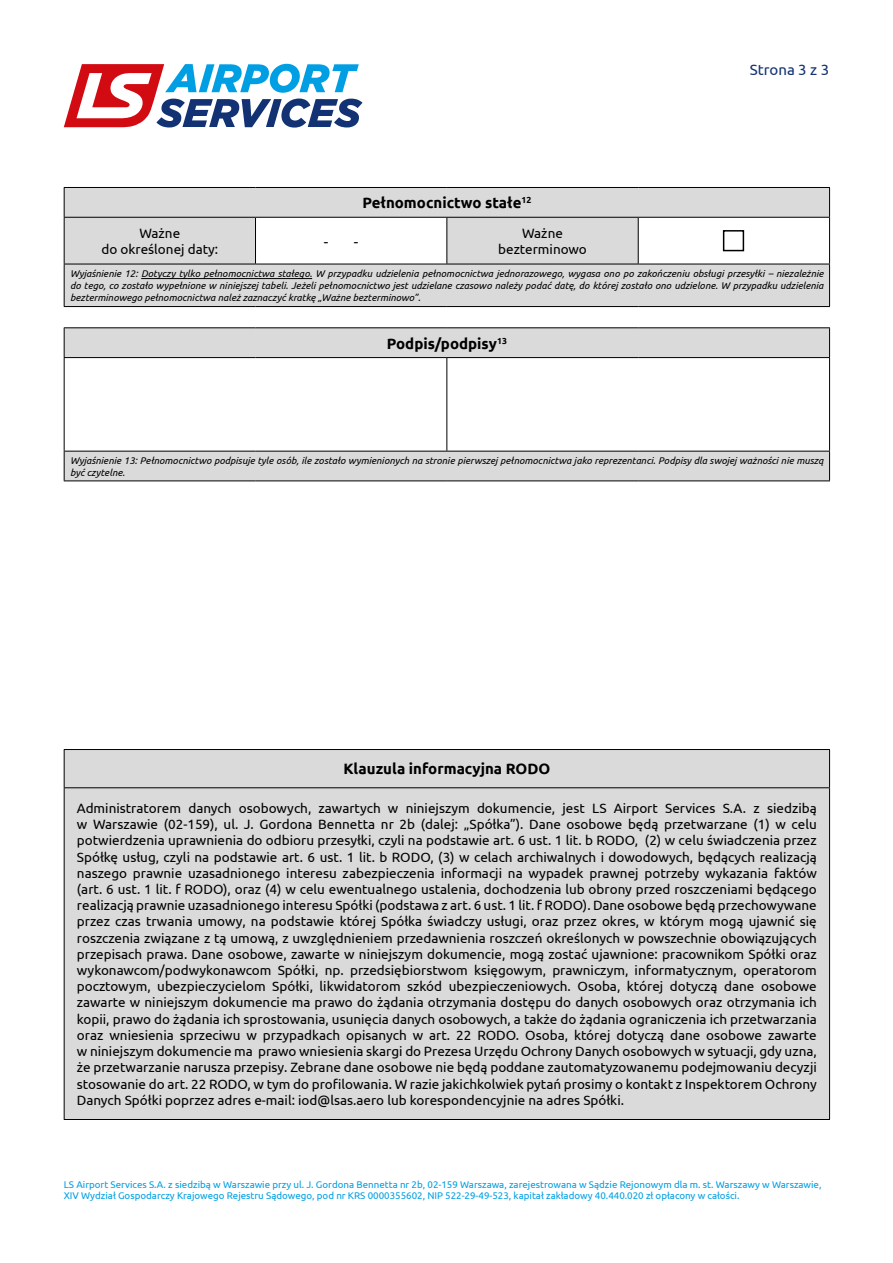
<style>
.page{position:relative;width:893px;height:1263px;background:#fff}
.page>*{position:absolute;margin:0;border:0;box-sizing:border-box;transform-origin:0 0}
.t1{font:700 15px "Ubuntu";color:#000}
.t2{font:15px "Ubuntu";color:#123274}
.t3{font:15px "Ubuntu";color:#000}
.t4{font:13.5px/16.2px "Ubuntu";color:#000;text-align:center}
.t5{font:italic 9.75px/11.7px "Ubuntu";color:#000;text-align:justify}
.t6{font:9.75px/11.7px "Ubuntu";color:#009fe3}
</style>
<div class="page">
<svg style="left:64px;top:188px;width:766px;height:292px;fill:#dadada"></svg>
<hr style="left:64px;top:187px;width:191px;height:1px;background:#000">
<svg style="left:64px;top:188px;width:1px;height:29px"></svg>
<hr style="left:255px;top:187px;width:192px;height:1px;background:#000">
<hr style="left:447px;top:187px;width:191px;height:1px;background:#000">
<hr style="left:638px;top:187px;width:192px;height:1px;background:#000">
<svg style="left:829px;top:188px;width:1px;height:29px"></svg>
<hr style="left:64px;top:217px;width:191px;height:1px;background:#000">
<hr style="left:64px;top:218px;width:1px;height:46px;background:#000">
<hr style="left:255px;top:217px;width:192px;height:1px;background:#000">
<hr style="left:447px;top:217px;width:191px;height:1px;background:#000">
<hr style="left:638px;top:217px;width:192px;height:1px;background:#000">
<hr style="left:829px;top:218px;width:1px;height:46px;background:#000">
<hr style="left:64px;top:264px;width:191px;height:1px;background:#000">
<hr style="left:64px;top:264px;width:1px;height:42px;background:#000">
<hr style="left:255px;top:264px;width:192px;height:1px;background:#000">
<hr style="left:447px;top:264px;width:191px;height:1px;background:#000">
<hr style="left:638px;top:264px;width:192px;height:1px;background:#000">
<hr style="left:829px;top:264px;width:1px;height:42px;background:#000">
<hr style="left:64px;top:306px;width:191px;height:1px;background:#000">
<hr style="left:255px;top:306px;width:192px;height:1px;background:#000">
<hr style="left:447px;top:306px;width:191px;height:1px;background:#000">
<hr style="left:638px;top:306px;width:192px;height:1px;background:#000">
<hr style="left:64px;top:327px;width:191px;height:1px;background:#000">
<svg style="left:64px;top:328px;width:1px;height:29px"></svg>
<hr style="left:255px;top:327px;width:192px;height:1px;background:#000">
<hr style="left:447px;top:327px;width:191px;height:1px;background:#000">
<hr style="left:638px;top:327px;width:192px;height:1px;background:#000">
<svg style="left:829px;top:328px;width:1px;height:29px"></svg>
<hr style="left:64px;top:357px;width:191px;height:1px;background:#000">
<hr style="left:64px;top:358px;width:1px;height:93px;background:#000">
<hr style="left:255px;top:357px;width:192px;height:1px;background:#000">
<hr style="left:447px;top:357px;width:191px;height:1px;background:#000">
<hr style="left:446px;top:358px;width:1px;height:93px;background:#000">
<hr style="left:638px;top:357px;width:192px;height:1px;background:#000">
<hr style="left:829px;top:358px;width:1px;height:93px;background:#000">
<hr style="left:64px;top:451px;width:191px;height:1px;background:#000">
<svg style="left:64px;top:451px;width:1px;height:29px"></svg>
<hr style="left:255px;top:451px;width:192px;height:1px;background:#000">
<hr style="left:447px;top:451px;width:191px;height:1px;background:#000">
<hr style="left:638px;top:451px;width:192px;height:1px;background:#000">
<svg style="left:829px;top:451px;width:1px;height:29px"></svg>
<hr style="left:64px;top:480px;width:191px;height:1px;background:#000">
<hr style="left:255px;top:480px;width:192px;height:1px;background:#000">
<hr style="left:447px;top:480px;width:191px;height:1px;background:#000">
<hr style="left:638px;top:480px;width:192px;height:1px;background:#000">
<hr style="left:255px;top:218px;width:1px;height:46px;background:#000">
<hr style="left:446px;top:218px;width:1px;height:46px;background:#000">
<hr style="left:638px;top:218px;width:1px;height:46px;background:#000">
<hr style="left:141px;top:278px;width:171px;height:1px;background:#000">
<svg style="left:64px;top:64px;width:298px;height:64px"></svg>
<div style="left:65px;top:750px;width:764px;height:369px;background:#dadada"></div>
<hr style="left:64px;top:749px;width:766px;height:1px;background:#000">
<hr style="left:64px;top:750px;width:1px;height:37px;background:#000">
<hr style="left:829px;top:750px;width:1px;height:37px;background:#000">
<hr style="left:64px;top:787px;width:766px;height:1px;background:#000">
<hr style="left:64px;top:788px;width:1px;height:331px;background:#000">
<hr style="left:64px;top:1119px;width:766px;height:1px;background:#000">
<hr style="left:829px;top:788px;width:1px;height:331px;background:#000">
<div style="left:723px;top:230px;width:21px;height:21px;border:2px solid #000"></div>
<p class="t1" style="left:362px;top:194px;width:170px">Pełnomocnictwo stałe<sup>12</sup></p>
<p class="t2" style="left:750px;top:61px;width:81px">Strona 3 z 3</p>
<p class="t4" style="left:101px;top:224px;width:118px">Ważne<br>do określonej daty:</p>
<p class="t4" style="left:498px;top:224px;width:90px">Ważne bezterminowo</p>
<p class="t5" style="left:70px;top:268px;width:755px">Wyjaśnienie 12: Dotyczy tylko pełnomocnictwa stałego. W przypadku udzielenia pełnomocnictwa jednorazowego, wygasa ono po zakończeniu obsługi przesyłki – niezależnie do tego, co zostało wypełnione w niniejszej tabeli. Jeżeli pełnomocnictwo jest udzielane czasowo należy podać datę, do której zostało ono udzielone. W przypadku udzielenia bezterminowego pełnomocnictwa należ zaznaczyć kratkę „Ważne bezterminowo”.</p>
<p class="t1" style="left:387px;top:334px;width:122px">Podpis/podpisy<sup>13</sup></p>
<p class="t3" style="left:324px;top:232px;width:36px">- -</p>
<p class="t5" style="left:70px;top:454px;width:755px">Wyjaśnienie 13: Pełnomocnictwo podpisuje tyle osób, ile zostało wymienionych na stronie pierwszej pełnomocnictwa jako reprezentanci. Podpisy dla swojej ważności nie muszą być czytelne.</p>
<p class="t1" style="left:343px;top:760px;width:208px">Klauzula informacyjna RODO</p>
<p class="t4" style="left:77px;top:800px;width:741px;text-align:justify">Administratorem danych osobowych, zawartych w niniejszym dokumencie, jest LS Airport Services S.A. z siedzibą w Warszawie (02-159), ul. J. Gordona Bennetta nr 2b (dalej: „Spółka”). Dane osobowe będą przetwarzane (1) w celu potwierdzenia uprawnienia do odbioru przesyłki, czyli na podstawie art. 6 ust. 1 lit. b RODO, (2) w celu świadczenia przez Spółkę usług, czyli na podstawie art. 6 ust. 1 lit. b RODO, (3) w celach archiwalnych i dowodowych, będących realizacją naszego prawnie uzasadnionego interesu zabezpieczenia informacji na wypadek prawnej potrzeby wykazania faktów (art. 6 ust. 1 lit. f RODO), oraz (4) w celu ewentualnego ustalenia, dochodzenia lub obrony przed roszczeniami będącego realizacją prawnie uzasadnionego interesu Spółki (podstawa z art. 6 ust. 1 lit. f RODO). Dane osobowe będą przechowywane przez czas trwania umowy, na podstawie której Spółka świadczy usługi, oraz przez okres, w którym mogą ujawnić się roszczenia związane z tą umową, z uwzględnieniem przedawnienia roszczeń określonych w powszechnie obowiązujących przepisach prawa. Dane osobowe, zawarte w niniejszym dokumencie, mogą zostać ujawnione: pracownikom Spółki oraz wykonawcom/podwykonawcom Spółki, np. przedsiębiorstwom księgowym, prawniczym, informatycznym, operatorom pocztowym, ubezpieczycielom Spółki, likwidatorom szkód ubezpieczeniowych. Osoba, której dotyczą dane osobowe zawarte w niniejszym dokumencie ma prawo do żądania otrzymania dostępu do danych osobowych oraz otrzymania ich kopii, prawo do żądania ich sprostowania, usunięcia danych osobowych, a także do żądania ograniczenia ich przetwarzania oraz wniesienia sprzeciwu w przypadkach opisanych w art. 22 RODO. Osoba, której dotyczą dane osobowe zawarte w niniejszym dokumencie ma prawo wniesienia skargi do Prezesa Urzędu Ochrony Danych osobowych w sytuacji, gdy uzna, że przetwarzanie narusza przepisy. Zebrane dane osobowe nie będą poddane zautomatyzowanemu podejmowaniu decyzji stosowanie do art. 22 RODO, w tym do profilowania. W razie jakichkolwiek pytań prosimy o kontakt z Inspektorem Ochrony Danych Spółki poprzez adres e-mail: iod@lsas.aero lub korespondencyjnie na adres Spółki.</p>
<p class="t6" style="left:64px;top:1178px;width:759px">LS Airport Services S.A. z siedzibą w Warszawie przy ul. J. Gordona Bennetta nr 2b, 02-159 Warszawa, zarejestrowana w Sądzie Rejonowym dla m. st. Warszawy w Warszawie,<br>XIV Wydział Gospodarczy Krajowego Rejestru Sądowego, pod nr KRS 0000355602, NIP 522-29-49-523, kapitał zakładowy 40.440.020 zł opłacony w całości.</p>
</div>
